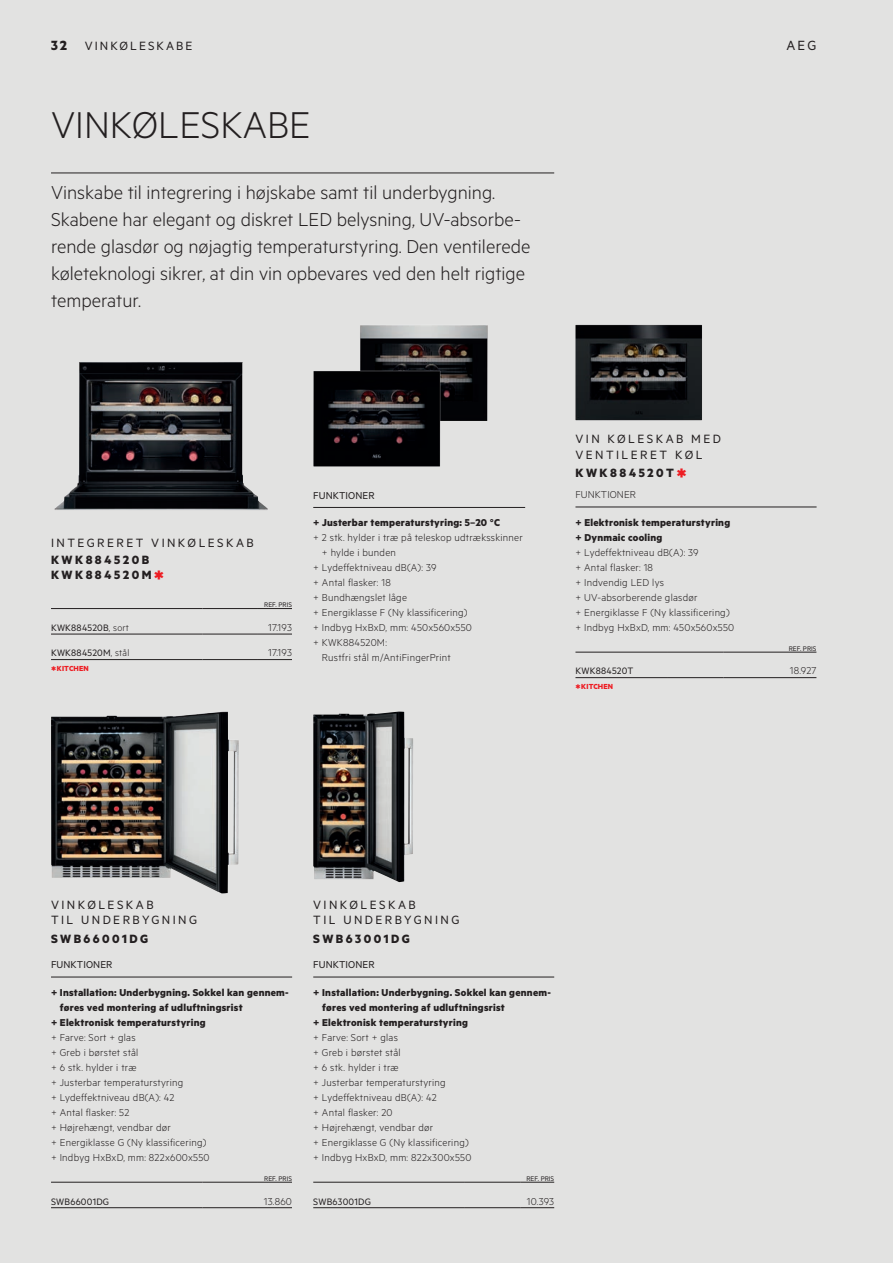
<style>
.page{position:relative;width:893px;height:1263px;background:#e2e2e1}
.page>*{position:absolute;margin:0;border:0;box-sizing:border-box;transform-origin:0 0}
.t1{font:300 42px "Metric";color:#231f20}
.MODEL__hvid{font:700 30px "Metric";color:#ee1d23}
.MODELBETEGNELSE__sor{font:700 30px "Metric";color:#ee1d23}
.t2{font:300 21px/27px "Metric";color:#231f20}
.t3{font:15px "Metric";color:#231f20}
.MODELTEKST__rød{font:13.5px/15.8px "Metric";letter-spacing:.18em;color:#231f20}
.MODEL__hvid-2{font:700 13.5px/15px "Metric";letter-spacing:.18em;color:#231f20}
.MODELTEKST__sort{font:13.5px/15.8px "Metric";letter-spacing:.18em;color:#231f20}
.MODELTEKST__sort-2{font:13.5px "Metric";letter-spacing:.15em;color:#231f20}
.MODELBETEGNELSE__sor-2{font:700 13.5px "Metric";letter-spacing:.18em;color:#231f20}
.Modelbullits__7_5_10{font:300 11.25px/15px "Metric";letter-spacing:.02em;color:#231f20}
.MODELBULLITS__7_5_10{font:700 11.25px/15px "Metric";letter-spacing:.02em;color:#231f20}
.MODELBULLITS__7_5_10-2{font:300 11.25px "Metric";letter-spacing:.02em;color:#231f20}
.FUNKTIONER__7_5_10{font:11.25px "Metric";letter-spacing:.01em;color:#231f20}
.Model___ref_pris{font:300 11.25px "Metric";letter-spacing:.02em;color:#231f20}
.FUNKTIONER__7_5_10-2{font:300 11.25px "Metric";letter-spacing:.01em;color:#231f20}
.t4{font:10.5px "Metric";letter-spacing:.02em;color:#231f20}
.t5{font:700 8.25px "Metric";letter-spacing:.02em;color:#ee1d23}
.t6{font:7.5px "Metric";color:#231f20}
.s1{font-weight:700;font-size:15px}
.s2{font-weight:300}
.s3{font-size:15px}
</style>
<div class="page">
<hr style="left:51px;top:173px;width:503px;height:1px;background:#231f20">
<hr style="left:51px;top:977px;width:241px;height:1px;background:#231f20">
<hr style="left:313px;top:977px;width:241px;height:1px;background:#231f20">
<hr style="left:313px;top:507px;width:212px;height:1px;background:#231f20">
<img style="left:51px;top:711px;width:188px;height:182px">
<img style="left:313px;top:711px;width:100px;height:171px">
<img style="left:54px;top:362px;width:214px;height:148px">
<hr style="left:575px;top:507px;width:242px;height:1px;background:#231f20">
<img style="left:575px;top:325px;width:127px;height:95px">
<img style="left:360px;top:325px;width:128px;height:96px">
<img style="left:313px;top:371px;width:127px;height:95px">
<hr style="left:575px;top:652px;width:93px;height:1px;background:#231f20">
<hr style="left:668px;top:652px;width:55px;height:1px;background:#231f20">
<hr style="left:723px;top:652px;width:93px;height:1px;background:#231f20">
<hr style="left:575px;top:677px;width:93px;height:1px;background:#231f20">
<hr style="left:668px;top:677px;width:55px;height:1px;background:#231f20">
<hr style="left:723px;top:677px;width:93px;height:1px;background:#231f20">
<hr style="left:51px;top:1182px;width:152px;height:1px;background:#231f20">
<hr style="left:203px;top:1182px;width:55px;height:1px;background:#231f20">
<hr style="left:258px;top:1182px;width:34px;height:1px;background:#231f20">
<hr style="left:51px;top:1207px;width:152px;height:1px;background:#231f20">
<hr style="left:203px;top:1207px;width:55px;height:1px;background:#231f20">
<hr style="left:258px;top:1207px;width:34px;height:1px;background:#231f20">
<hr style="left:313px;top:1182px;width:152px;height:1px;background:#231f20">
<hr style="left:465px;top:1182px;width:55px;height:1px;background:#231f20">
<hr style="left:520px;top:1182px;width:34px;height:1px;background:#231f20">
<hr style="left:313px;top:1207px;width:152px;height:1px;background:#231f20">
<hr style="left:465px;top:1207px;width:55px;height:1px;background:#231f20">
<hr style="left:520px;top:1207px;width:34px;height:1px;background:#231f20">
<hr style="left:51px;top:608px;width:152px;height:1px;background:#231f20">
<hr style="left:203px;top:608px;width:55px;height:1px;background:#231f20">
<hr style="left:258px;top:608px;width:34px;height:1px;background:#231f20">
<hr style="left:51px;top:634px;width:152px;height:1px;background:#231f20">
<hr style="left:203px;top:634px;width:55px;height:1px;background:#231f20">
<hr style="left:258px;top:634px;width:34px;height:1px;background:#231f20">
<hr style="left:51px;top:659px;width:152px;height:1px;background:#231f20">
<hr style="left:203px;top:659px;width:55px;height:1px;background:#231f20">
<hr style="left:258px;top:659px;width:34px;height:1px;background:#231f20">
<p class="MODELTEKST__sort-2" style="left:51px;top:37px;width:143px"><span class="s1">32</span> VINKØLESKABE</p>
<p class="t3" style="left:786px;top:36px;width:32px">AEG</p>
<p class="t1" style="left:51px;top:100px;width:261px">VINKØLESKABE</p>
<p class="t2" style="left:51px;top:178px;width:481px">Vinskabe til integrering i højskabe samt til underbygning.<br>Skabene har elegant og diskret LED belysning, UV-absorbe&shy;rende glasdør og nøjagtig temperaturstyring. Den ventilerede køleteknologi sikrer, at din vin opbevares ved den helt rigtige temperatur.</p>
<p class="MODELTEKST__rød" style="left:51px;top:534px;width:204px">INTEGRERET VINKØLESKAB</p>
<p class="MODEL__hvid-2" style="left:51px;top:552px;width:102px">KWK884520B<br>KWK884520M</p>
<p class="MODEL__hvid" style="left:154px;top:562px;width:12px">*</p>
<p class="t6" style="left:264px;top:600px;width:29px">REF. PRIS</p>
<p class="t4" style="left:51px;top:621px;width:79px">KWK884520B<span class="s2">, sort</span></p>
<p class="Model___ref_pris" style="left:268px;top:621px;width:25px">17.193</p>
<p class="t4" style="left:51px;top:647px;width:80px">KWK884520M<span class="s2">, stål</span></p>
<p class="Model___ref_pris" style="left:268px;top:646px;width:25px">17.193</p>
<p class="t5" style="left:51px;top:663px;width:39px"><span class="s3">*</span>KITCHEN</p>
<p class="FUNKTIONER__7_5_10" style="left:313px;top:488px;width:63px">FUNKTIONER</p>
<p class="MODELBULLITS__7_5_10" style="left:313px;top:515px;width:188px">+ Justerbar temperaturstyring: 5–20 °C</p>
<p class="Modelbullits__7_5_10" style="left:322px;top:530px;width:202px;text-indent:-9px">+ 2 stk. hylder i træ på teleskop udtræksskinner + hylde i bunden</p>
<p class="Modelbullits__7_5_10" style="left:313px;top:560px;width:125px">+ Lydeffektniveau dB(A): 39</p>
<p class="Modelbullits__7_5_10" style="left:313px;top:575px;width:79px">+ Antal flasker: 18</p>
<p class="Modelbullits__7_5_10" style="left:313px;top:590px;width:95px">+ Bundhængslet låge</p>
<p class="Modelbullits__7_5_10" style="left:313px;top:605px;width:156px">+ Energiklasse F (Ny klassificering)</p>
<p class="Modelbullits__7_5_10" style="left:313px;top:620px;width:160px">+ Indbyg HxBxD, mm: 450x560x550</p>
<p class="Modelbullits__7_5_10" style="left:322px;top:635px;width:130px;text-indent:-9px">+ KWK884520M:<br>Rustfri stål m/AntiFingerPrint</p>
<p class="MODELTEKST__sort" style="left:575px;top:431px;width:147px">VIN KØLESKAB MED<br>VENTILERET KØL</p>
<p class="MODELBETEGNELSE__sor-2" style="left:575px;top:464px;width:100px">KWK884520T</p>
<p class="MODELBETEGNELSE__sor" style="left:676px;top:460px;width:12px">*</p>
<p class="FUNKTIONER__7_5_10-2" style="left:575px;top:488px;width:62px">FUNKTIONER</p>
<p class="MODELBULLITS__7_5_10" style="left:575px;top:514px;width:156px">+ Elektronisk temperaturstyring</p>
<p class="MODELBULLITS__7_5_10" style="left:575px;top:529px;width:88px">+ Dynmaic cooling</p>
<p class="MODELBULLITS__7_5_10-2" style="left:575px;top:546px;width:125px">+ Lydeffektniveau dB(A): 39</p>
<p class="MODELBULLITS__7_5_10-2" style="left:575px;top:561px;width:79px">+ Antal flasker: 18</p>
<p class="MODELBULLITS__7_5_10-2" style="left:575px;top:576px;width:90px">+ Indvendig LED lys</p>
<p class="MODELBULLITS__7_5_10-2" style="left:575px;top:591px;width:123px">+ UV-absorberende glasdør</p>
<p class="MODELBULLITS__7_5_10-2" style="left:575px;top:606px;width:156px">+ Energiklasse F (Ny klassificering)</p>
<p class="MODELBULLITS__7_5_10-2" style="left:575px;top:621px;width:160px">+ Indbyg HxBxD, mm: 450x560x550</p>
<p class="t6" style="left:789px;top:644px;width:29px">REF. PRIS</p>
<p class="t4" style="left:575px;top:665px;width:60px">KWK884520T</p>
<p class="Modelbullits__7_5_10" style="left:790px;top:663px;width:28px">18.927</p>
<p class="t5" style="left:575px;top:681px;width:39px"><span class="s3">*</span>KITCHEN</p>
<p class="MODELTEKST__rød" style="left:51px;top:896px;width:148px">VINKØLESKAB<br>TIL UNDERBYGNING</p>
<p class="MODEL__hvid-2" style="left:51px;top:930px;width:99px">SWB66001DG</p>
<p class="MODELTEKST__rød" style="left:313px;top:896px;width:148px">VINKØLESKAB<br>TIL UNDERBYGNING</p>
<p class="MODEL__hvid-2" style="left:313px;top:930px;width:98px">SWB63001DG</p>
<p class="FUNKTIONER__7_5_10" style="left:51px;top:958px;width:63px">FUNKTIONER</p>
<p class="MODELBULLITS__7_5_10" style="left:60px;top:984px;width:230px;text-indent:-9px">+ Installation: Underbygning. Sokkel kan gennem&shy;føres ved montering af udluftningsrist</p>
<p class="MODELBULLITS__7_5_10" style="left:51px;top:1014px;width:156px">+ Elektronisk temperaturstyring</p>
<p class="Modelbullits__7_5_10" style="left:51px;top:1029px;width:86px">+ Farve: Sort + glas</p>
<p class="Modelbullits__7_5_10" style="left:51px;top:1044px;width:89px">+ Greb i børstet stål</p>
<p class="Modelbullits__7_5_10" style="left:51px;top:1059px;width:87px">+ 6 stk. hylder i træ</p>
<p class="Modelbullits__7_5_10" style="left:51px;top:1074px;width:134px">+ Justerbar temperaturstyring</p>
<p class="Modelbullits__7_5_10" style="left:51px;top:1089px;width:125px">+ Lydeffektniveau dB(A): 42</p>
<p class="Modelbullits__7_5_10" style="left:51px;top:1104px;width:80px">+ Antal flasker: 52</p>
<p class="Modelbullits__7_5_10" style="left:51px;top:1119px;width:121px">+ Højrehængt, vendbar dør</p>
<p class="Modelbullits__7_5_10" style="left:51px;top:1134px;width:157px">+ Energiklasse G (Ny klassificering)</p>
<p class="Modelbullits__7_5_10" style="left:51px;top:1149px;width:160px">+ Indbyg HxBxD, mm: 822x600x550</p>
<p class="FUNKTIONER__7_5_10" style="left:313px;top:958px;width:63px">FUNKTIONER</p>
<p class="MODELBULLITS__7_5_10" style="left:322px;top:984px;width:230px;text-indent:-9px">+ Installation: Underbygning. Sokkel kan gennem&shy;føres ved montering af udluftningsrist</p>
<p class="MODELBULLITS__7_5_10" style="left:313px;top:1014px;width:156px">+ Elektronisk temperaturstyring</p>
<p class="Modelbullits__7_5_10" style="left:313px;top:1029px;width:86px">+ Farve: Sort + glas</p>
<p class="Modelbullits__7_5_10" style="left:313px;top:1044px;width:89px">+ Greb i børstet stål</p>
<p class="Modelbullits__7_5_10" style="left:313px;top:1059px;width:87px">+ 6 stk. hylder i træ</p>
<p class="Modelbullits__7_5_10" style="left:313px;top:1074px;width:134px">+ Justerbar temperaturstyring</p>
<p class="Modelbullits__7_5_10" style="left:313px;top:1089px;width:125px">+ Lydeffektniveau dB(A): 42</p>
<p class="Modelbullits__7_5_10" style="left:313px;top:1104px;width:81px">+ Antal flasker: 20</p>
<p class="Modelbullits__7_5_10" style="left:313px;top:1119px;width:121px">+ Højrehængt, vendbar dør</p>
<p class="Modelbullits__7_5_10" style="left:313px;top:1134px;width:157px">+ Energiklasse G (Ny klassificering)</p>
<p class="Modelbullits__7_5_10" style="left:313px;top:1149px;width:160px">+ Indbyg HxBxD, mm: 822x300x550</p>
<p class="t6" style="left:264px;top:1174px;width:29px">REF. PRIS</p>
<p class="t6" style="left:526px;top:1174px;width:29px">REF. PRIS</p>
<p class="t4" style="left:51px;top:1195px;width:60px">SWB66001DG</p>
<p class="Model___ref_pris" style="left:264px;top:1194px;width:30px">13.860</p>
<p class="t4" style="left:313px;top:1195px;width:59px">SWB63001DG</p>
<p class="Model___ref_pris" style="left:527px;top:1194px;width:29px">10.393</p>
</div>
